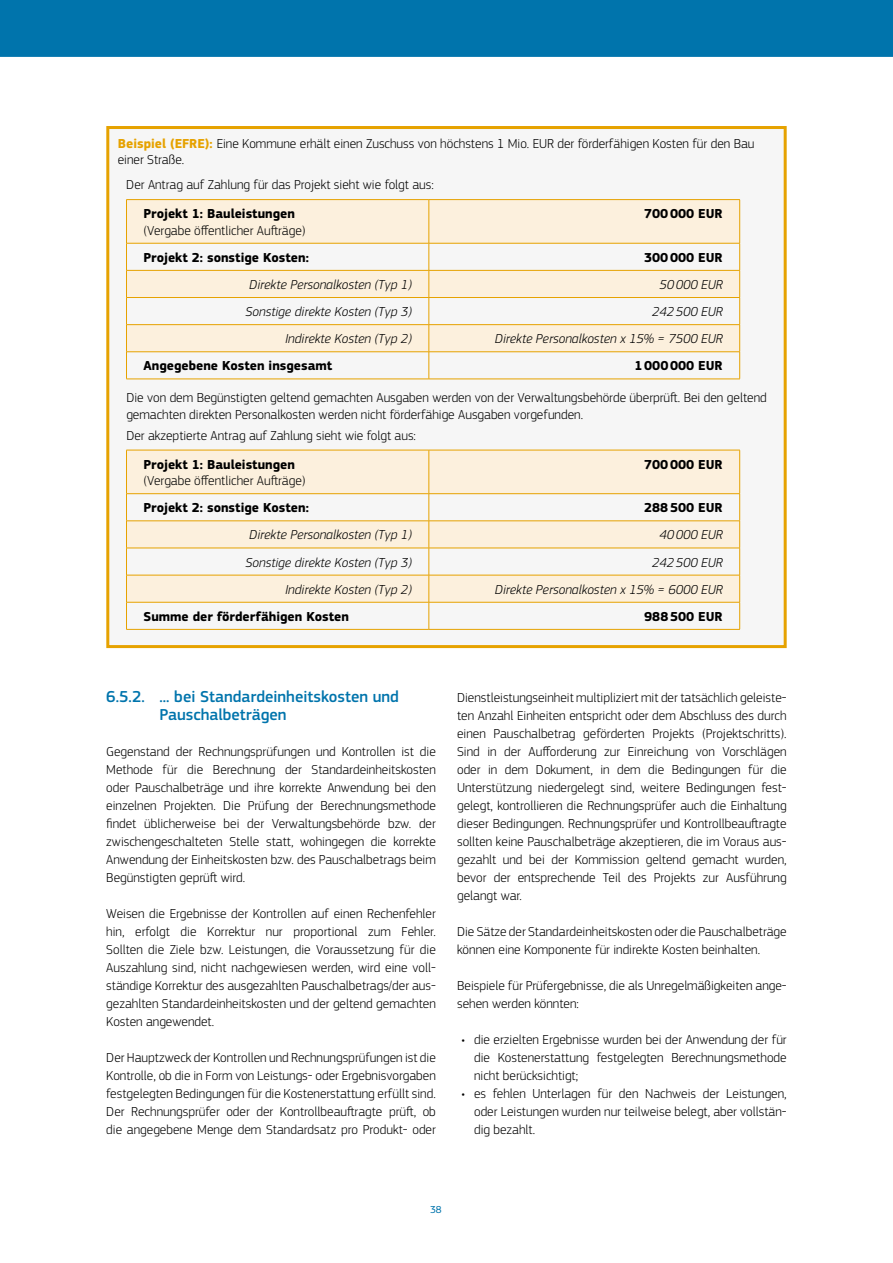
<style>
.page{position:relative;width:893px;height:1263px;background:#fff}
.page>*{position:absolute;margin:0;border:0;box-sizing:border-box;transform-origin:0 0}
.t1{font:500 16.5px/18px "EC Square Sans Pro";color:#0074ac}
.t2{font:300 13.5px/18px "EC Square Sans Pro";color:#000;text-align:justify}
.t3{font:italic 300 13.5px "EC Square Sans Pro";color:#000}
.t4{font:700 13.5px "EC Square Sans Pro";color:#000}
.t5{font:10.5px "EC Square Sans Pro";color:#0074ac}
.s1{font-weight:700;color:#e6a200}
</style>
<div class="page">
<div style="left:0;top:0;width:893px;height:57px;background:#0074ac"></div>
<div style="left:108px;top:128px;width:677px;height:518px;background:#f6f6f6"></div>
<svg style="left:127px;top:200px;width:612px;height:151px;fill:#fcf0dd"></svg>
<hr style="left:126px;top:199px;width:303px;height:1px;background:#e6a200">
<hr style="left:126px;top:200px;width:1px;height:43px;background:#e6a200">
<hr style="left:429px;top:199px;width:311px;height:1px;background:#e6a200">
<hr style="left:429px;top:200px;width:1px;height:43px;background:#e6a200">
<hr style="left:739px;top:200px;width:1px;height:43px;background:#e6a200">
<hr style="left:126px;top:243px;width:303px;height:1px;background:#e6a200">
<hr style="left:429px;top:243px;width:311px;height:1px;background:#e6a200">
<hr style="left:126px;top:270px;width:303px;height:1px;background:#e6a200">
<hr style="left:429px;top:270px;width:311px;height:1px;background:#e6a200">
<hr style="left:126px;top:297px;width:303px;height:1px;background:#e6a200">
<hr style="left:429px;top:297px;width:311px;height:1px;background:#e6a200">
<hr style="left:126px;top:324px;width:303px;height:1px;background:#e6a200">
<hr style="left:429px;top:324px;width:311px;height:1px;background:#e6a200">
<hr style="left:126px;top:351px;width:303px;height:1px;background:#e6a200">
<svg style="left:126px;top:243px;width:1px;height:136px"></svg>
<hr style="left:126px;top:379px;width:303px;height:1px;background:#e6a200">
<hr style="left:429px;top:351px;width:311px;height:1px;background:#e6a200">
<svg style="left:429px;top:243px;width:1px;height:136px"></svg>
<svg style="left:739px;top:243px;width:1px;height:136px"></svg>
<hr style="left:429px;top:379px;width:311px;height:1px;background:#e6a200">
<svg style="left:127px;top:451px;width:612px;height:151px;fill:#fcf0dd"></svg>
<hr style="left:126px;top:450px;width:303px;height:1px;background:#e6a200">
<hr style="left:126px;top:450px;width:1px;height:43px;background:#e6a200">
<hr style="left:429px;top:450px;width:311px;height:1px;background:#e6a200">
<hr style="left:429px;top:450px;width:1px;height:43px;background:#e6a200">
<hr style="left:739px;top:450px;width:1px;height:43px;background:#e6a200">
<hr style="left:126px;top:493px;width:303px;height:1px;background:#e6a200">
<hr style="left:429px;top:493px;width:311px;height:1px;background:#e6a200">
<hr style="left:126px;top:521px;width:303px;height:1px;background:#e6a200">
<hr style="left:429px;top:521px;width:311px;height:1px;background:#e6a200">
<hr style="left:126px;top:548px;width:303px;height:1px;background:#e6a200">
<hr style="left:429px;top:548px;width:311px;height:1px;background:#e6a200">
<hr style="left:126px;top:575px;width:303px;height:1px;background:#e6a200">
<hr style="left:429px;top:575px;width:311px;height:1px;background:#e6a200">
<hr style="left:126px;top:602px;width:303px;height:1px;background:#e6a200">
<svg style="left:126px;top:494px;width:1px;height:135px"></svg>
<hr style="left:126px;top:629px;width:303px;height:1px;background:#e6a200">
<hr style="left:429px;top:602px;width:311px;height:1px;background:#e6a200">
<svg style="left:429px;top:494px;width:1px;height:135px"></svg>
<svg style="left:739px;top:494px;width:1px;height:135px"></svg>
<hr style="left:429px;top:629px;width:311px;height:1px;background:#e6a200">
<div style="left:106px;top:126px;width:681px;height:522px;border:3px solid #e6a200"></div>
<p class="t2" style="left:118px;top:135px;width:638px;line-height:16.5px"><span class="s1">Beispiel (EFRE):</span> Eine Kommune erhält einen Zuschuss von höchstens 1 Mio. EUR der förderfähigen Kosten für den Bau einer Straße.</p>
<p class="t2" style="left:126px;top:176px;width:309px">Der Antrag auf Zahlung für das Projekt sieht wie folgt aus:</p>
<p class="t4" style="left:144px;top:206px;width:153px">Projekt 1: Bauleistungen</p>
<p class="t2" style="left:144px;top:221px;width:164px">(Vergabe öffentlicher Aufträge)</p>
<p class="t4" style="left:644px;top:206px;width:80px">700000 EUR</p>
<p class="t4" style="left:144px;top:249px;width:167px">Projekt 2: sonstige Kosten:</p>
<p class="t4" style="left:644px;top:249px;width:80px">300000 EUR</p>
<p class="t3" style="left:249px;top:277px;width:164px">Direkte Personalkosten (Typ 1)</p>
<p class="t3" style="left:659px;top:277px;width:65px">50000 EUR</p>
<p class="t3" style="left:246px;top:304px;width:168px">Sonstige direkte Kosten (Typ 3)</p>
<p class="t3" style="left:652px;top:304px;width:72px">242500 EUR</p>
<p class="t3" style="left:285px;top:331px;width:128px">Indirekte Kosten (Typ 2)</p>
<p class="t3" style="left:495px;top:331px;width:229px">Direkte Personalkosten x 15% = 7500 EUR</p>
<p class="t4" style="left:144px;top:358px;width:190px">Angegebene Kosten insgesamt</p>
<p class="t4" style="left:634px;top:358px;width:90px">1000000 EUR</p>
<p class="t2" style="left:126px;top:390px;width:642px;line-height:16.5px">Die von dem Begünstigten geltend gemachten Ausgaben werden von der Verwaltungsbehörde überprüft. Bei den geltend gemachten direkten Personalkosten werden nicht förderfähige Ausgaben vorgefunden.</p>
<p class="t2" style="left:126px;top:426px;width:291px">Der akzeptierte Antrag auf Zahlung sieht wie folgt aus:</p>
<p class="t4" style="left:144px;top:456px;width:153px">Projekt 1: Bauleistungen</p>
<p class="t2" style="left:144px;top:472px;width:164px">(Vergabe öffentlicher Aufträge)</p>
<p class="t4" style="left:644px;top:456px;width:80px">700000 EUR</p>
<p class="t4" style="left:144px;top:500px;width:167px">Projekt 2: sonstige Kosten:</p>
<p class="t4" style="left:644px;top:500px;width:80px">288500 EUR</p>
<p class="t3" style="left:249px;top:527px;width:164px">Direkte Personalkosten (Typ 1)</p>
<p class="t3" style="left:659px;top:527px;width:65px">40000 EUR</p>
<p class="t3" style="left:246px;top:554px;width:168px">Sonstige direkte Kosten (Typ 3)</p>
<p class="t3" style="left:652px;top:554px;width:72px">242500 EUR</p>
<p class="t3" style="left:285px;top:581px;width:128px">Indirekte Kosten (Typ 2)</p>
<p class="t3" style="left:495px;top:581px;width:229px">Direkte Personalkosten x 15% = 6000 EUR</p>
<p class="t4" style="left:144px;top:608px;width:207px">Summe der förderfähigen Kosten</p>
<p class="t4" style="left:644px;top:608px;width:80px">988500 EUR</p>
<p class="t1" style="left:159px;top:688px;width:241px;text-indent:-53px">6.5.2. ... bei Standardeinheitskosten und<br>Pauschalbeträgen</p>
<p class="t2" style="left:106px;top:742px;width:331px">Gegenstand der Rechnungsprüfungen und Kontrollen ist die Methode für die Berechnung der Standardeinheitskosten oder Pauschalbeträge und ihre korrekte Anwendung bei den einzelnen Projekten. Die Prüfung der Berechnungsmethode findet üblicherweise bei der Verwaltungsbehörde bzw. der zwischengeschalteten Stelle statt, wohingegen die korrekte Anwendung der Einheitskosten bzw. des Pauschalbetrags beim Begünstigten geprüft wird.</p>
<p class="t2" style="left:106px;top:904px;width:331px">Weisen die Ergebnisse der Kontrollen auf einen Rechenfehler hin, erfolgt die Korrektur nur proportional zum Fehler.<br>Sollten die Ziele bzw. Leistungen, die Voraussetzung für die Auszahlung sind, nicht nachgewiesen werden, wird eine voll&shy;ständige Korrektur des ausgezahlten Pauschalbetrags/der aus&shy;gezahlten Standardeinheitskosten und der geltend gemachten Kosten angewendet.</p>
<p class="t2" style="left:106px;top:1048px;width:331px">Der Hauptzweck der Kontrollen und Rechnungsprüfungen ist die Kontrolle, ob die in Form von Leistungs- oder Ergebnisvorgaben festgelegten Bedingungen für die Kostenerstattung erfüllt sind.<br>Der Rechnungsprüfer oder der Kontrollbeauftragte prüft, ob die angegebene Menge dem Standardsatz pro Produkt- oder</p>
<p class="t2" style="left:457px;top:688px;width:331px">Dienstleistungseinheit multipliziert mit der tatsächlich geleiste&shy;ten Anzahl Einheiten entspricht oder dem Abschluss des durch einen Pauschalbetrag geförderten Projekts (Projektschritts).<br>Sind in der Aufforderung zur Einreichung von Vorschlägen oder in dem Dokument, in dem die Bedingungen für die Unterstützung niedergelegt sind, weitere Bedingungen fest&shy;gelegt, kontrollieren die Rechnungsprüfer auch die Einhaltung dieser Bedingungen. Rechnungsprüfer und Kontrollbeauftragte sollten keine Pauschalbeträge akzeptieren, die im Voraus aus&shy;gezahlt und bei der Kommission geltend gemacht wurden, bevor der entsprechende Teil des Projekts zur Ausführung gelangt war.</p>
<p class="t2" style="left:457px;top:922px;width:331px">Die Sätze der Standardeinheitskosten oder die Pauschalbeträge können eine Komponente für indirekte Kosten beinhalten.</p>
<p class="t2" style="left:457px;top:976px;width:331px">Beispiele für Prüfergebnisse, die als Unregelmäßigkeiten ange&shy;sehen werden könnten:</p>
<p class="t2" style="left:474px;top:1030px;width:314px;text-indent:-13px">• die erzielten Ergebnisse wurden bei der Anwendung der für die Kostenerstattung festgelegten Berechnungsmethode nicht berücksichtigt;</p>
<p class="t2" style="left:474px;top:1084px;width:314px;text-indent:-13px">• es fehlen Unterlagen für den Nachweis der Leistungen, oder Leistungen wurden nur teilweise belegt, aber vollstän&shy;dig bezahlt.</p>
<p class="t5" style="left:430px;top:1203px;width:13px">38</p>
</div>
